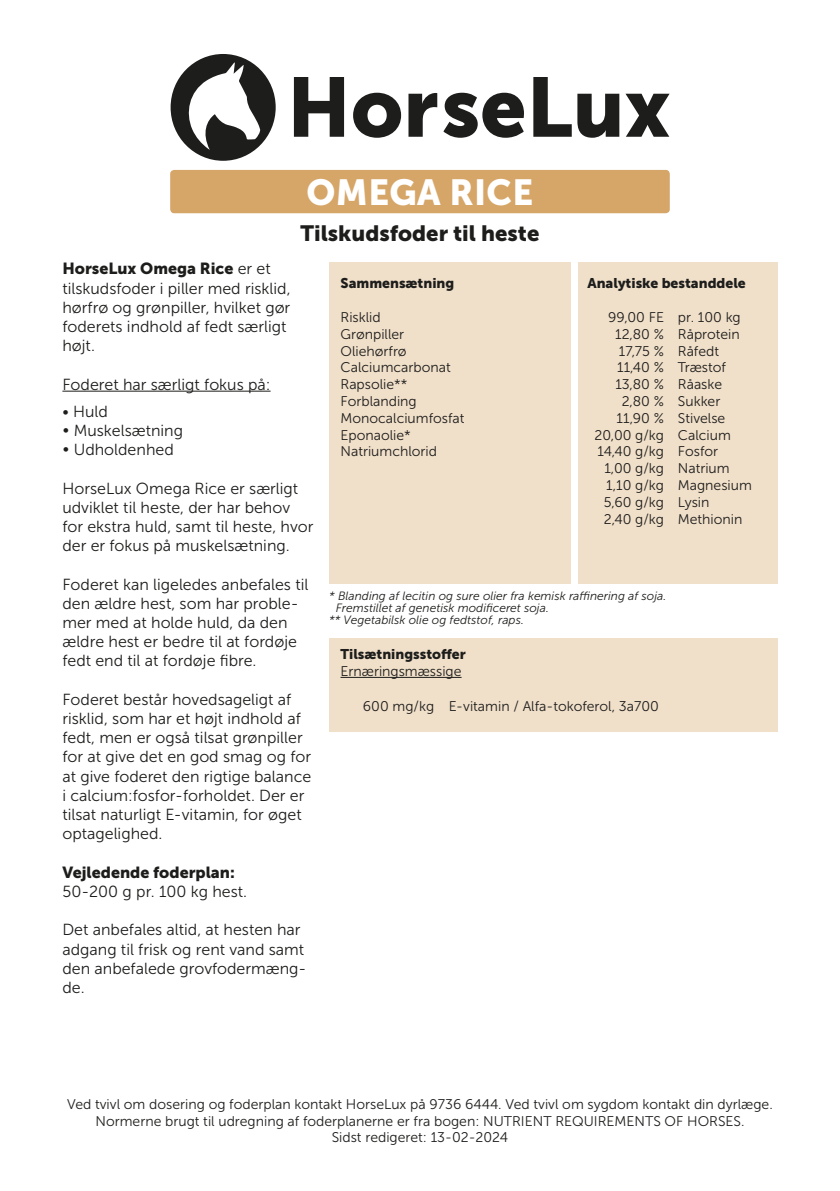
<style>
.page{position:relative;width:840px;height:1191px;background:#fff}
.page>*{position:absolute;margin:0;border:0;box-sizing:border-box;transform-origin:0 0}
.t1{font:36px "Museo Sans 900";letter-spacing:.01em;color:#fff}
.t2{font:22px "Museo Sans 900";color:#1d1d1b}
.t3{font:16px/19.2px "Museo Sans 300";color:#1d1d1b}
.t4{font:16px "Museo Sans 900";color:#1d1d1b}
.t5{font:14px/16.8px "Museo Sans 300";color:#1d1d1b;text-align:center}
.t6{font:14px/16.8px "Museo Sans 900";color:#1d1d1b}
.t7{font:italic 12px/12px "Museo Sans 300";color:#1d1d1b}
.s1{font-family:"Museo Sans 900"}
.s2{font-family:"Museo Sans 300"}
</style>
<div class="page">
<div style="left:170px;top:170px;width:499px;height:43px;background:#d6a668;border-radius:4px"></div>
<svg style="left:294px;top:77px;width:50px;height:60px"></svg>
<svg style="left:353px;top:93px;width:48px;height:45px"></svg>
<svg style="left:408px;top:93px;width:29px;height:44px"></svg>
<svg style="left:443px;top:93px;width:80px;height:45px"></svg>
<svg style="left:533px;top:77px;width:38px;height:60px"></svg>
<svg style="left:577px;top:94px;width:42px;height:44px"></svg>
<svg style="left:625px;top:94px;width:44px;height:43px"></svg>
<svg style="left:170px;top:54px;width:105px;height:107px"></svg>
<hr style="left:62px;top:391px;width:208px;height:1px;background:#1d1d1b">
<div style="left:329px;top:262px;width:241px;height:322px;background:#f0dfc9"></div>
<div style="left:578px;top:262px;width:199px;height:322px;background:#f0dfc9"></div>
<div style="left:329px;top:638px;width:448px;height:93px;background:#f0dfc9"></div>
<hr style="left:340px;top:677px;width:121px;height:1px;background:#1d1d1b">
<p class="t1" style="left:306px;top:172px;width:228px">OMEGA RICE</p>
<p class="t2" style="left:300px;top:220px;width:240px">Tilskudsfoder til heste</p>
<p class="t6" style="left:340px;top:275px;width:115px">Sammensætning</p>
<p class="t5" style="left:340px;top:309px;width:42px">Risklid</p>
<p class="t5" style="left:340px;top:326px;width:65px">Grønpiller</p>
<p class="t5" style="left:340px;top:342px;width:68px">Oliehørfrø</p>
<p class="t5" style="left:340px;top:359px;width:112px">Calciumcarbonat</p>
<p class="t5" style="left:340px;top:376px;width:68px">Rapsolie**</p>
<p class="t5" style="left:340px;top:393px;width:78px">Forblanding</p>
<p class="t5" style="left:340px;top:410px;width:125px">Monocalciumfosfat</p>
<p class="t5" style="left:340px;top:426px;width:72px">Eponaolie*</p>
<p class="t5" style="left:340px;top:443px;width:98px">Natriumchlorid</p>
<p class="t3" style="left:62px;top:259px;width:229px"><span class="s1">HorseLux Omega Rice</span> er et tilskudsfoder i piller med risklid, hørfrø og grønpiller, hvilket gør foderets indhold af fedt særligt</p>
<p class="t3" style="left:62px;top:336px;width:34px">højt.</p>
<p class="t3" style="left:62px;top:374px;width:209px">Foderet har særligt fokus på:</p>
<p class="t3" style="left:62px;top:402px;width:47px">• Huld</p>
<p class="t3" style="left:62px;top:421px;width:122px">• Muskelsætning</p>
<p class="t3" style="left:62px;top:440px;width:113px">• Udholdenhed</p>
<p class="t3" style="left:62px;top:478px;width:252px">HorseLux Omega Rice er særligt udviklet til heste, der har behov for ekstra huld, samt til heste, hvor der er fokus på muskelsætning.</p>
<p class="t3" style="left:62px;top:574px;width:247px">Foderet kan ligeledes anbefales til den ældre hest, som har proble&shy;mer med at holde huld, da den ældre hest er bedre til at fordøje fedt end til at fordøje fibre.</p>
<p class="t3" style="left:62px;top:690px;width:250px">Foderet består hovedsageligt af risklid, som har et højt indhold af fedt, men er også tilsat grønpiller for at give det en god smag og for</p>
<p class="t3" style="left:62px;top:766px;width:250px">at give foderet den rigtige balance i calcium:fosfor-forholdet. Der er tilsat naturligt E-vitamin, for øget optagelighed.</p>
<p class="t4" style="left:62px;top:863px;width:174px">Vejledende foderplan:</p>
<p class="t3" style="left:62px;top:882px;width:186px">50-200 g pr. 100 kg hest.</p>
<p class="t3" style="left:62px;top:920px;width:245px">Det anbefales altid, at hesten har adgang til frisk og rent vand samt den anbefalede grovfodermæng&shy;de.</p>
<p class="t6" style="left:587px;top:275px;width:160px">Analytiske bestanddele</p>
<p class="t5" style="left:608px;top:309px;width:57px">99,00 FE<br>12,80 %</p>
<p class="t5" style="left:618px;top:342px;width:47px">17,75 %</p>
<p class="t5" style="left:617px;top:359px;width:48px">11,40 %</p>
<p class="t5" style="left:615px;top:376px;width:50px">13,80 %</p>
<p class="t5" style="left:621px;top:393px;width:44px">2,80 %</p>
<p class="t5" style="left:616px;top:410px;width:49px">11,90 %</p>
<p class="t5" style="left:594px;top:426px;width:71px">20,00 g/kg</p>
<p class="t5" style="left:597px;top:443px;width:68px">14,40 g/kg</p>
<p class="t5" style="left:604px;top:460px;width:61px">1,00 g/kg</p>
<p class="t5" style="left:606px;top:477px;width:59px">1,10 g/kg</p>
<p class="t5" style="left:603px;top:494px;width:62px">5,60 g/kg</p>
<p class="t5" style="left:603px;top:510px;width:62px">2,40 g/kg</p>
<p class="t5" style="left:677px;top:309px;width:64px">pr. 100 kg</p>
<p class="t5" style="left:677px;top:326px;width:63px">Råprotein</p>
<p class="t5" style="left:677px;top:342px;width:43px">Råfedt</p>
<p class="t5" style="left:677px;top:359px;width:49px">Træstof</p>
<p class="t5" style="left:677px;top:376px;width:46px">Råaske</p>
<p class="t5" style="left:677px;top:393px;width:44px">Sukker</p>
<p class="t5" style="left:677px;top:410px;width:49px">Stivelse</p>
<p class="t5" style="left:677px;top:426px;width:54px">Calcium</p>
<p class="t5" style="left:677px;top:443px;width:42px">Fosfor</p>
<p class="t5" style="left:677px;top:460px;width:53px">Natrium</p>
<p class="t5" style="left:677px;top:477px;width:75px">Magnesium</p>
<p class="t5" style="left:677px;top:494px;width:33px">Lysin</p>
<p class="t5" style="left:677px;top:510px;width:66px">Methionin</p>
<p class="t7" style="left:335px;top:590px;width:332px;text-indent:-7px">* Blanding af lecitin og sure olier fra kemisk raffinering af soja.<br>Fremstillet af genetisk modificeret soja.</p>
<p class="t7" style="left:329px;top:614px;width:196px">** Vegetabilsk olie og fedtstof, raps.</p>
<p class="t6" style="left:340px;top:646px;width:127px">Tilsætningsstoffer<br><span class="s2">Ernæringsmæssige</span></p>
<p class="t5" style="left:363px;top:698px;width:73px">600 mg/kg</p>
<p class="t5" style="left:448px;top:698px;width:211px">E-vitamin / Alfa-tokoferol, 3a700</p>
<p class="t5" style="left:67px;top:1095px;width:706px">Ved tvivl om dosering og foderplan kontakt HorseLux på 9736 6444. Ved tvivl om sygdom kontakt din dyrlæge.<br>Normerne brugt til udregning af foderplanerne er fra bogen: NUTRIENT REQUIREMENTS OF HORSES.<br>Sidst redigeret: 13-02-2024</p>
</div>
